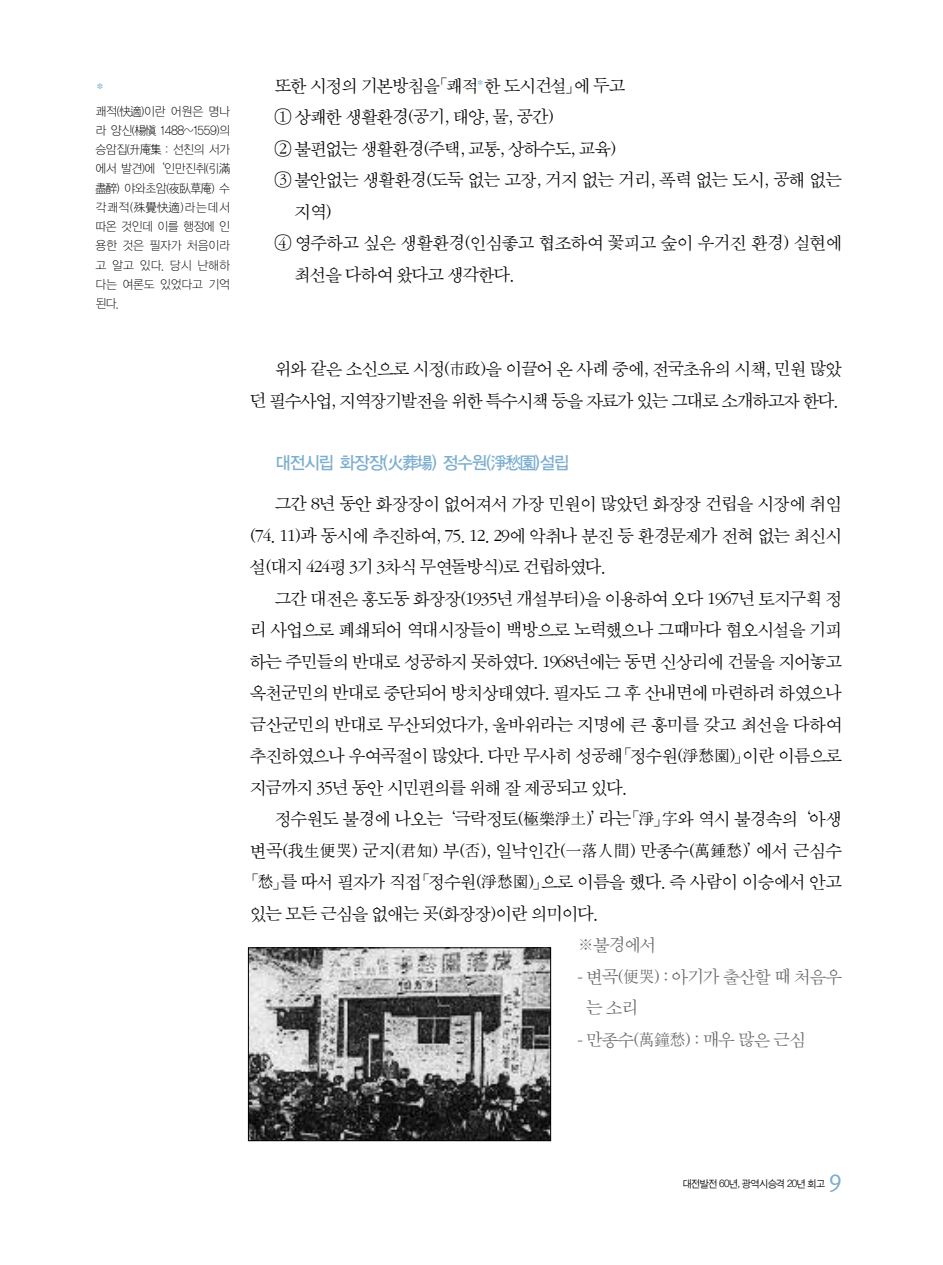
<style>
.page{position:relative;width:943px;height:1265px;background:#fff}
.page>*{position:absolute;margin:0;border:0;box-sizing:border-box;transform-origin:0 0}
.t1{font:24.5px "Meta Plus Normal";color:#7caece}
.t2{font:21px "Sand Sm";color:#7caece}
.t3{font:18.38px/31.5px "Sand Sm";letter-spacing:-.045em;color:#000;text-align:justify}
.t4{font:18.38px "Sand Sm";letter-spacing:-.02em;color:#000}
.t5{font:18.38px/31.5px "Sand Sm";letter-spacing:-.05em;color:#666}
.t6{font:17.5px "YGO13";letter-spacing:-.125em;color:#7caece;scale:.95 1}
.t7{font:12.25px/19.2px "YGO11";letter-spacing:-.08em;color:#000;text-align:justify;scale:.95 1}
.t8{font:10.5px "Sand Jg";letter-spacing:-.06em;color:#000}
.s1{color:#7caece}
</style>
<div class="page">
<img style="left:250px;top:949px;width:299px;height:190px">
<div style="left:248px;top:947px;width:303px;height:194px;border:1px solid #000"></div>
<p class="t2" style="left:97px;top:80px;width:8px">*</p>
<p class="t7" style="left:95px;top:102px;width:144px">쾌적(快適)이란 어원은 명나 라 양신(楊愼 1488~1559)의 승암집(升庵集 : 선친의 서가 에서 발견)에‘인만진취(引滿盡醉) 야와초암(夜臥草庵) 수 각쾌적(殊覺快適)라는데서 따온 것인데 이를 행정에 인 용한 것은 필자가 처음이라 고 알고 있다. 당시 난해하 다는 여론도 있었다고 기억 된다.</p>
<p class="t3" style="left:275px;top:70px;width:352px">또한 시정의 기본방침을「쾌적<span class="s1">*</span>한 도시건설」에 두고</p>
<p class="t3" style="left:275px;top:101px;width:281px">① 상쾌한 생활환경(공기, 태양, 물, 공간)</p>
<p class="t3" style="left:275px;top:133px;width:343px">② 불편없는 생활환경(주택, 교통, 상하수도, 교육)</p>
<p class="t3" style="left:275px;top:164px;width:568px">③ 불안없는 생활환경(도둑 없는 고장, 거지 없는 거리, 폭력 없는 도시, 공해 없는</p>
<p class="t3" style="left:294px;top:196px;width:39px">지역)</p>
<p class="t3" style="left:275px;top:227px;width:568px">④ 영주하고 싶은 생활환경(인심좋고 협조하여 꽃피고 숲이 우거진 환경) 실현에</p>
<p class="t3" style="left:294px;top:259px;width:223px">최선을 다하여 왔다고 생각한다.</p>
<p class="t3" style="left:250px;top:353px;width:593px;text-align:right">위와 같은 소신으로 시정(市政)을 이끌어 온 사례 중에, 전국초유의 시책, 민원 많았<br>던 필수사업, 지역장기발전을 위한 특수시책 등을 자료가 있는 그대로 소개하고자 한다.</p>
<p class="t6" style="left:275px;top:453px;width:312px">대전시립 화장장(火葬場) 정수원(淨愁園)설립</p>
<p class="t3" style="left:250px;top:488px;width:593px;text-indent:25px">그간 8년 동안 화장장이 없어져서 가장 민원이 많았던 화장장 건립을 시장에 취임 (74. 11)과 동시에 추진하여, 75. 12. 29에 악취나 분진 등 환경문제가 전혀 없는 최신시 설(대지 424평 3기 3차식 무연돌방식)로 건립하였다.</p>
<p class="t3" style="left:250px;top:583px;width:593px;text-indent:25px">그간 대전은 홍도동 화장장(1935년 개설부터)을 이용하여 오다 1967년 토지구획 정 리 사업으로 폐쇄되어 역대시장들이 백방으로 노력했으나 그때마다 혐오시설을 기피 하는 주민들의 반대로 성공하지 못하였다. 1968년에는 동면 신상리에 건물을 지어놓고 옥천군민의 반대로 중단되어 방치상태였다. 필자도 그 후 산내면에 마련하려 하였으나 금산군민의 반대로 무산되었다가, 울바위라는 지명에 큰 흥미를 갖고 최선을 다하여 추진하였으나 우여곡절이 많았다. 다만 무사히 성공해「정수원(淨愁園)」이란 이름으로 지금까지 35년 동안 시민편의를 위해 잘 제공되고 있다.</p>
<p class="t3" style="left:275px;top:803px;width:568px">정수원도 불경에 나오는‘극락정토(極樂淨土)’라는「淨」字와 역시 불경속의‘아생</p>
<p class="t4" style="left:250px;top:841px;width:593px">변곡(我生便哭) 군지(君知) 부(否), 일낙인간(一落人間) 만종수(萬鍾愁)’에서 근심수</p>
<p class="t3" style="left:242px;top:866px;width:601px">「愁」를 따서 필자가 직접「정수원(淨愁園)」으로 이름을 했다. 즉 사람이 이승에서 안고</p>
<p class="t3" style="left:250px;top:898px;width:351px">있는 모든 근심을 없애는 곳(화장장)이란 의미이다.</p>
<p class="t5" style="left:577px;top:929px;width:80px">※불경에서</p>
<p class="t5" style="left:586px;top:961px;width:257px;text-indent:-9px">- 변곡(便哭) : 아기가 출산할 때 처음우 는 소리</p>
<p class="t5" style="left:577px;top:1024px;width:229px">- 만종수(萬鐘愁) : 매우 많은 근심</p>
<p class="t8" style="left:682px;top:1178px;width:144px">대전발전 60년, 광역시승격 20년 회고</p>
<h1 class="t1" style="left:829px;top:1164px;width:14px">9</h1>
</div>
